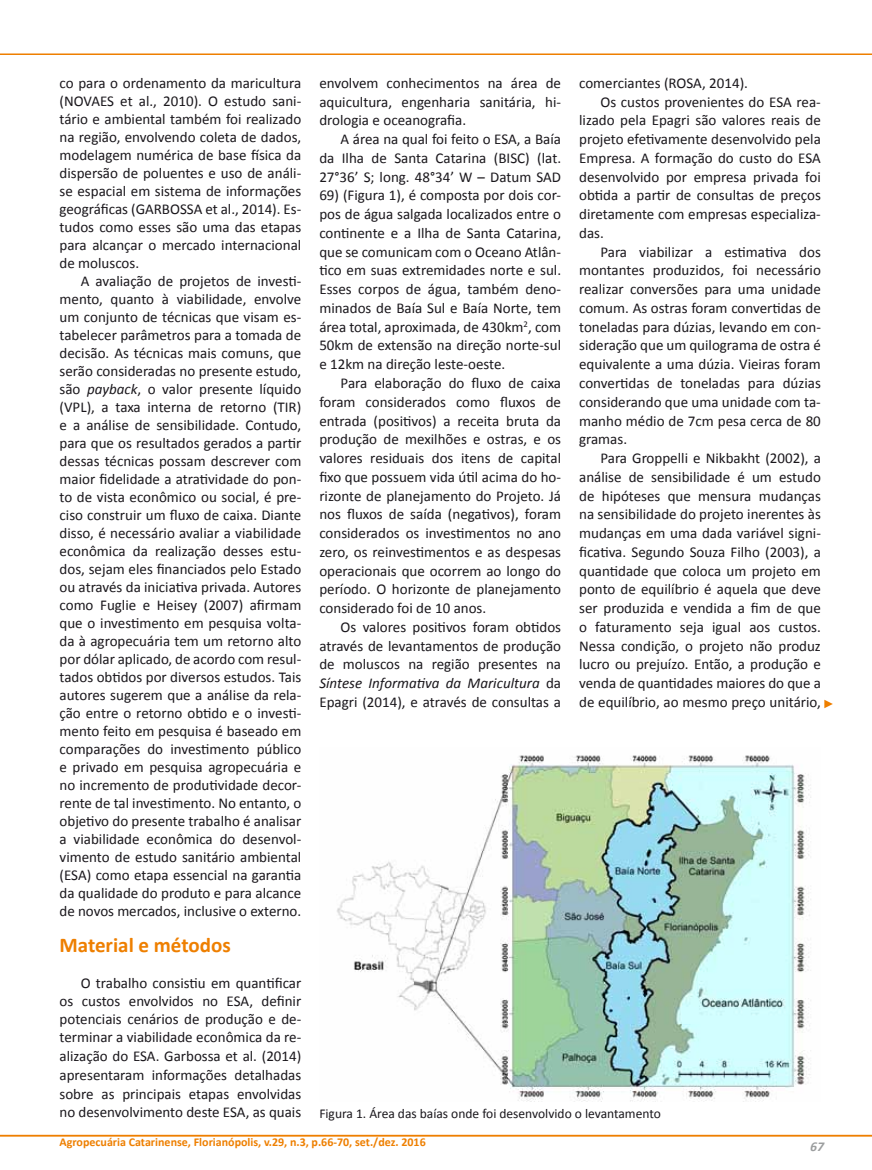
<style>
.page{position:relative;width:872px;height:1170px;background:#fff}
.page>*{position:absolute;margin:0;border:0;box-sizing:border-box;transform-origin:0 0}
.t1{font:700 21px "Calibri";color:#ee7f00}
.t2{font:15px/18px "Calibri";color:#1a171c;text-align:justify}
.t3{font:13.5px "Calibri";color:#1a171c}
.t4{font:italic 700 13.5px "Calibri";color:#9c9e9f}
.t5{font:700 12px "Calibri";color:#ee7f00}
.s1{font-style:italic}
</style>
<div class="page">
<hr style="left:0;top:53px;width:872px;height:2px;background:#ee7f00">
<hr style="left:0;top:1134px;width:872px;height:2px;background:#ee7f00">
<img style="left:337px;top:755px;width:474px;height:346px">
<svg style="left:824px;top:699px;width:9px;height:9px"></svg>
<p class="t2" style="left:579px;top:73px;width:170px">comerciantes (ROSA, 2014).</p>
<p class="t2" style="left:600px;top:92px;width:222px">Os custos provenientes do ESA rea-</p>
<p class="t2" style="left:579px;top:111px;width:243px">lizado pela Epagri são valores reais de</p>
<p class="t2" style="left:579px;top:130px;width:243px">projeto efetivamente desenvolvido pela</p>
<p class="t2" style="left:579px;top:148px;width:243px">Empresa. A formação do custo do ESA</p>
<p class="t2" style="left:579px;top:167px;width:243px">desenvolvido por empresa privada foi</p>
<p class="t2" style="left:579px;top:186px;width:243px">obtida a partir de consultas de preços</p>
<p class="t2" style="left:579px;top:205px;width:243px">diretamente com empresas especializa-</p>
<p class="t2" style="left:579px;top:223px;width:26px">das.</p>
<p class="t2" style="left:600px;top:242px;width:222px">Para viabilizar a estimativa dos</p>
<p class="t2" style="left:579px;top:261px;width:243px">montantes produzidos, foi necessário</p>
<p class="t2" style="left:579px;top:280px;width:243px">realizar conversões para uma unidade</p>
<p class="t2" style="left:579px;top:298px;width:243px">comum. As ostras foram convertidas de</p>
<p class="t2" style="left:579px;top:317px;width:243px">toneladas para dúzias, levando em con-</p>
<p class="t2" style="left:579px;top:336px;width:243px">sideração que um quilograma de ostra é</p>
<p class="t2" style="left:579px;top:355px;width:243px">equivalente a uma dúzia. Vieiras foram</p>
<p class="t2" style="left:579px;top:373px;width:243px">convertidas de toneladas para dúzias</p>
<p class="t2" style="left:579px;top:392px;width:243px">considerando que uma unidade com ta-</p>
<p class="t2" style="left:579px;top:411px;width:243px">manho médio de 7cm pesa cerca de 80</p>
<p class="t2" style="left:579px;top:430px;width:49px">gramas.</p>
<p class="t2" style="left:600px;top:448px;width:222px">Para Groppelli e Nikbakht (2002), a</p>
<p class="t2" style="left:579px;top:467px;width:243px">análise de sensibilidade é um estudo</p>
<p class="t2" style="left:579px;top:486px;width:243px">de hipóteses que mensura mudanças</p>
<p class="t2" style="left:579px;top:505px;width:243px">na sensibilidade do projeto inerentes às</p>
<p class="t2" style="left:579px;top:523px;width:243px">mudanças em uma dada variável signi-</p>
<p class="t2" style="left:579px;top:542px;width:243px">ficativa. Segundo Souza Filho (2003), a</p>
<p class="t2" style="left:579px;top:561px;width:243px">quantidade que coloca um projeto em</p>
<p class="t2" style="left:579px;top:580px;width:243px">ponto de equilíbrio é aquela que deve</p>
<p class="t2" style="left:579px;top:598px;width:243px">ser produzida e vendida a fim de que</p>
<p class="t2" style="left:579px;top:617px;width:243px">o faturamento seja igual aos custos.</p>
<p class="t2" style="left:579px;top:636px;width:243px">Nessa condição, o projeto não produz</p>
<p class="t2" style="left:579px;top:655px;width:243px">lucro ou prejuízo. Então, a produção e</p>
<p class="t2" style="left:579px;top:673px;width:243px">venda de quantidades maiores do que a</p>
<p class="t2" style="left:579px;top:692px;width:243px">de equilíbrio, ao mesmo preço unitário,</p>
<p class="t2" style="left:319px;top:73px;width:243px;line-height:18.8px">envolvem conhecimentos na área de aquicultura, engenharia sanitária, hi&shy;drologia e oceanografia.</p>
<p class="t2" style="left:319px;top:129px;width:243px;line-height:18.8px;text-indent:21px">A área na qual foi feito o ESA, a Baía da Ilha de Santa Catarina (BISC) (lat.<br>27°36’ S; long. 48°34’ W – Datum SAD</p>
<p class="t2" style="left:319px;top:186px;width:243px;line-height:18.8px">69) (Figura 1), é composta por dois cor&shy;pos de água salgada localizados entre o continente e a Ilha de Santa Catarina, que se comunicam com o Oceano Atlân&shy;tico em suas extremidades norte e sul.<br>Esses corpos de água, também deno&shy;minados de Baía Sul e Baía Norte, tem área total, aproximada, de 430km<sup>2</sup>, com 50km de extensão na direção norte-sul e 12km na direção leste-oeste.</p>
<p class="t2" style="left:319px;top:373px;width:243px;line-height:18.8px;text-indent:21px">Para elaboração do fluxo de caixa foram considerados como fluxos de entrada (positivos) a receita bruta da produção de mexilhões e ostras, e os valores residuais dos itens de capital fixo que possuem vida útil acima do ho&shy;rizonte de planejamento do Projeto. Já nos fluxos de saída (negativos), foram considerados os investimentos no ano zero, os reinvestimentos e as despesas operacionais que ocorrem ao longo do período. O horizonte de planejamento considerado foi de 10 anos.</p>
<p class="t2" style="left:319px;top:617px;width:243px;line-height:18.8px;text-indent:21px">Os valores positivos foram obtidos através de levantamentos de produção de moluscos na região presentes na <span class="s1">Síntese Informativa da Maricultura</span> da Epagri (2014), e através de consultas a</p>
<p class="t2" style="left:60px;top:73px;width:243px">co para o ordenamento da maricultura (NOVAES et al., 2010). O estudo sani&shy;tário e ambiental também foi realizado na região, envolvendo coleta de dados, modelagem numérica de base física da dispersão de poluentes e uso de análi&shy;se espacial em sistema de informações geográficas (GARBOSSA et al., 2014). Es&shy;tudos como esses são uma das etapas para alcançar o mercado internacional de moluscos.</p>
<p class="t2" style="left:60px;top:271px;width:243px;text-indent:21px">A avaliação de projetos de investi&shy;mento, quanto à viabilidade, envolve um conjunto de técnicas que visam es&shy;tabelecer parâmetros para a tomada de decisão. As técnicas mais comuns, que serão consideradas no presente estudo, são <span class="s1">payback</span>, o valor presente líquido (VPL), a taxa interna de retorno (TIR) e a análise de sensibilidade. Contudo, para que os resultados gerados a partir dessas técnicas possam descrever com maior fidelidade a atratividade do pon&shy;to de vista econômico ou social, é pre&shy;ciso construir um fluxo de caixa. Diante disso, é necessário avaliar a viabilidade econômica da realização desses estu&shy;dos, sejam eles financiados pelo Estado ou através da iniciativa privada. Autores como Fuglie e Heisey (2007) afirmam que o investimento em pesquisa volta&shy;da à agropecuária tem um retorno alto por dólar aplicado, de acordo com resul&shy;tados obtidos por diversos estudos. Tais autores sugerem que a análise da rela&shy;ção entre o retorno obtido e o investi&shy;mento feito em pesquisa é baseado em comparações do investimento público e privado em pesquisa agropecuária e no incremento de produtividade decor&shy;rente de tal investimento. No entanto, o objetivo do presente trabalho é analisar a viabilidade econômica do desenvol&shy;vimento de estudo sanitário ambiental (ESA) como etapa essencial na garantia da qualidade do produto e para alcance de novos mercados, inclusive o externo.</p>
<h1 class="t1" style="left:60px;top:930px;width:173px">Material e métodos</h1>
<p class="t2" style="left:60px;top:973px;width:243px;line-height:18.5px;text-indent:21px">O trabalho consistiu em quantificar os custos envolvidos no ESA, definir potenciais cenários de produção e de&shy;terminar a viabilidade econômica da re&shy;alização do ESA. Garbossa et al. (2014) apresentaram informações detalhadas sobre as principais etapas envolvidas no desenvolvimento deste ESA, as quais</p>
<p class="t3" style="left:319px;top:1103px;width:343px">Figura 1. Área das baías onde foi desenvolvido o levantamento</p>
<p class="t5" style="left:60px;top:1133px;width:368px">Agropecuária Catarinense, Florianópolis, v.29, n.3, p.66-70, set./dez. 2016</p>
<p class="t4" style="left:810px;top:1137px;width:15px">67</p>
</div>
